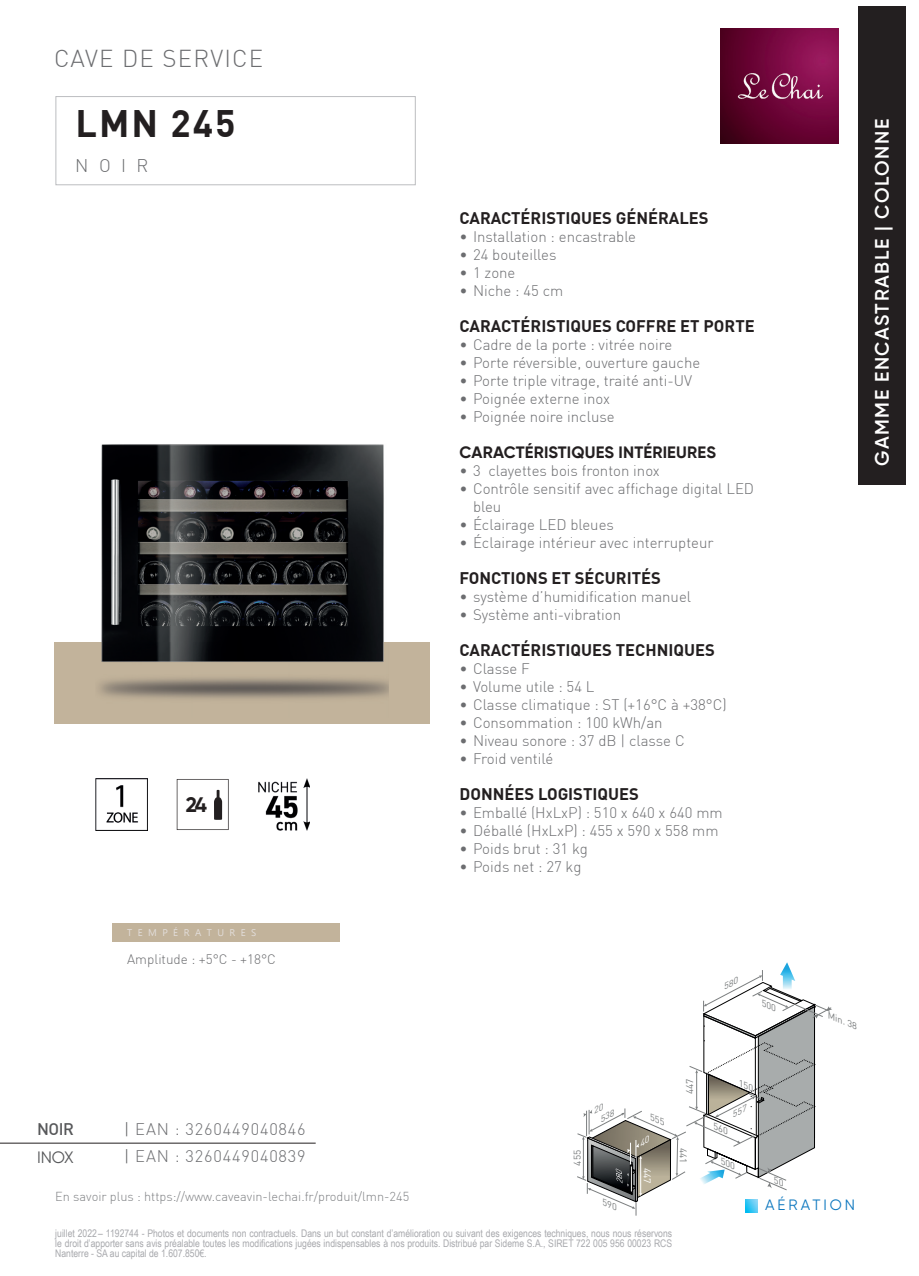
<style>
.page{position:relative;width:919px;height:1276px;background:#fff}
.page>*{position:absolute;margin:0;border:0;box-sizing:border-box;transform-origin:0 0}
.t1{font:700 37.5px "DIN Pro";letter-spacing:.05em;color:#231f20}
.t2{font:300 24px "DIN Pro";letter-spacing:.05em;color:#6c6d70}
.t3{font:700 21px "Gilroy";color:#231f20}
.t4{font:600 19.5px "Gilroy";letter-spacing:.08em;color:#fff}
.t5{font:300 18px "DIN Pro";color:#6c6d70}
.t6{font:700 16.5px "DIN Pro";color:#231f20}
.t7{font:300 16.5px "DIN Pro";letter-spacing:.05em;color:#6c6d70}
.t8{font:700 16.5px "Gilroy";letter-spacing:.01em;color:#231f20}
.t9{font:500 16.5px "DIN Pro";color:#57585a}
.t10{font:16.5px "Gilroy";color:#57585a}
.t11{font:300 15px/18px "DIN Pro";color:#6c6d70}
.t12{font:15px "Gilroy";letter-spacing:.2em;color:#0e78bf}
.t13{font:300 13.5px "DIN Pro";color:#6c6d70}
.t14{font:300 12.75px "DIN Pro";color:#808285}
.t15{font:10.5px/9.8px "Arial Narrow";color:#a8a9ad;text-align:justify}
.t16{font:9.75px "Ebrima";letter-spacing:.56em;color:#e2ddda}
.t17{font:9.6px "DIN";color:#7b7e7f}
.t18{font:9.6px "DIN";color:#fff;scale:1.07 1}
.t19{font:italic 8.85px "DIN";color:#7b7e7f;scale:1.12 1}
.t20{font:italic 8.25px/10.8px "DIN";color:#7b7e7f;scale:1.21 1}
.s1{color:#57585a}
</style>
<div class="page">
<img style="left:720px;top:29px;width:118px;height:114px">
<div style="left:56px;top:96px;width:359px;height:89px;border:1px solid #bcbdc0"></div>
<div style="left:858px;top:6px;width:48px;height:479px;background:#231f20"></div>
<div style="left:112px;top:923px;width:227px;height:18px;background:#c2b39b"></div>
<div style="left:54px;top:642px;width:375px;height:82px;background:#c2b39b"></div>
<hr style="left:0;top:1143px;width:315px;height:1px;background:#231f20">
<svg style="left:177px;top:779px;width:51px;height:51px"></svg>
<img style="left:99px;top:444px;width:289px;height:255px">
<img style="left:95px;top:779px;width:52px;height:51px">
<img style="left:258px;top:779px;width:52px;height:51px">
<svg style="left:577px;top:962px;width:255px;height:253px"></svg>
<h2 class="t2" style="left:54px;top:44px;width:211px">CAVE DE SERVICE</h2>
<h1 class="t1" style="left:76px;top:99px;width:161px">LMN 245</h1>
<p class="t5" style="left:75px;top:154px;width:75px">NOIR</p>
<h3 class="t3" style="left:186px;top:791px;width:23px">24</h3>
<p class="t6" style="left:459px;top:207px;width:251px">CARACTÉRISTIQUES GÉNÉRALES</p>
<p class="t11" style="left:459px;top:228px;width:178px">• Installation : encastrable</p>
<p class="t11" style="left:459px;top:246px;width:98px">• 24 bouteilles</p>
<p class="t11" style="left:459px;top:264px;width:57px">• 1 zone</p>
<p class="t11" style="left:459px;top:282px;width:105px">• Niche : 45 cm</p>
<p class="t6" style="left:459px;top:315px;width:297px">CARACTÉRISTIQUES COFFRE ET PORTE</p>
<p class="t11" style="left:459px;top:336px;width:214px">• Cadre de la porte : vitrée noire</p>
<p class="t11" style="left:459px;top:354px;width:242px">• Porte réversible , ouverture gauche</p>
<p class="t11" style="left:459px;top:372px;width:234px">• Porte triple vitrage , traité anti-UV</p>
<p class="t11" style="left:459px;top:390px;width:152px">• Poignée externe inox</p>
<p class="t11" style="left:459px;top:408px;width:157px">• Poignée noire incluse</p>
<p class="t8" style="left:459px;top:442px;width:258px">CARACTÉRISTIQUES INTÉRIEURES</p>
<p class="t11" style="left:459px;top:462px;width:202px">• 3 clayettes bois fronton inox</p>
<p class="t11" style="left:473px;top:480px;width:282px;text-indent:-14px">• Contrôle sensitif avec affichage digital LED bleu</p>
<p class="t11" style="left:459px;top:516px;width:156px">• Éclairage LED bleues</p>
<p class="t11" style="left:459px;top:534px;width:255px">• Éclairage intérieur avec interrupteur</p>
<p class="t6" style="left:459px;top:567px;width:203px">FONCTIONS ET SÉCURITÉS</p>
<p class="t11" style="left:459px;top:588px;width:233px">• système d’humidification manuel</p>
<p class="t11" style="left:459px;top:606px;width:163px">• Système anti-vibration</p>
<p class="t6" style="left:459px;top:639px;width:257px">CARACTÉRISTIQUES TECHNIQUES</p>
<p class="t11" style="left:459px;top:660px;width:72px">• Classe F</p>
<p class="t11" style="left:459px;top:678px;width:136px">• Volume utile : 54 L</p>
<p class="t11" style="left:459px;top:696px;width:269px">• Classe climatique : ST (+16°C à +38°C)</p>
<p class="t11" style="left:459px;top:714px;width:204px">• Consommation : 100 kWh/an</p>
<p class="t11" style="left:459px;top:732px;width:227px">• Niveau sonore : 37 dB | classe C</p>
<p class="t11" style="left:459px;top:750px;width:95px">• Froid ventilé</p>
<p class="t6" style="left:459px;top:783px;width:181px">DONNÉES LOGISTIQUES</p>
<p class="t11" style="left:459px;top:804px;width:265px">• Emballé (HxLxP) : 510 x 640 x 640 mm</p>
<p class="t11" style="left:459px;top:822px;width:260px">• Déballé (HxLxP) : 455 x 590 x 558 mm</p>
<p class="t11" style="left:459px;top:840px;width:130px">• Poids brut : 31 kg</p>
<p class="t11" style="left:459px;top:858px;width:123px">• Poids net : 27 kg</p>
<h3 class="t4" style="left:869px;top:466px;width:348px;rotate:-90deg">GAMME ENCASTRABLE | COLONNE</h3>
<p class="t16" style="left:127px;top:925px;width:131px">TEMPÉRATURES</p>
<p class="t13" style="left:127px;top:951px;width:150px">Amplitude : +5°C - +18°C</p>
<p class="t9" style="left:37px;top:1118px;width:38px">NOIR</p>
<p class="t7" style="left:124px;top:1119px;width:183px"><span class="s1">|</span> EAN : 3260449040846</p>
<p class="t10" style="left:37px;top:1146px;width:38px">INOX</p>
<p class="t7" style="left:124px;top:1145px;width:183px"><span class="s1">|</span> EAN : 3260449040839</p>
<p class="t14" style="left:55px;top:1188px;width:355px">En savoir plus : https://www.caveavin-lechai.fr/produit/lmn-245</p>
<p class="t20" style="left:590px;top:1106px;width:16px;rotate:-29deg">20<br>538</p>
<p class="t17" style="left:683px;top:1094px;width:17px;rotate:-90deg">447</p>
<p class="t17" style="left:571px;top:1165px;width:17px;rotate:-90deg">455</p>
<p class="t17" style="left:689px;top:1147px;width:17px;rotate:90deg">441</p>
<p class="t18" style="left:653px;top:1167px;width:17px;rotate:90deg">447</p>
<p class="t15" style="left:55px;top:1228px;width:618px">juillet 2022 – 1192744 - Photos et documents non contractuels. Dans un but constant d’amélioration ou suivant des exigences techniques, nous nous réservons le droit d’apporter sans avis préalable toutes les modifications jugées indispensables à nos produits. Distribué par Sideme S.A., SIRET 722 005 956 00023 RCS Nanterre - SA au capital de 1.607.850€.</p>
<p class="t19" style="left:831px;top:1010px;width:30px;rotate:23deg">Min. 38</p>
<p class="t12" style="left:765px;top:1195px;width:91px">AÉRATION</p>
</div>
